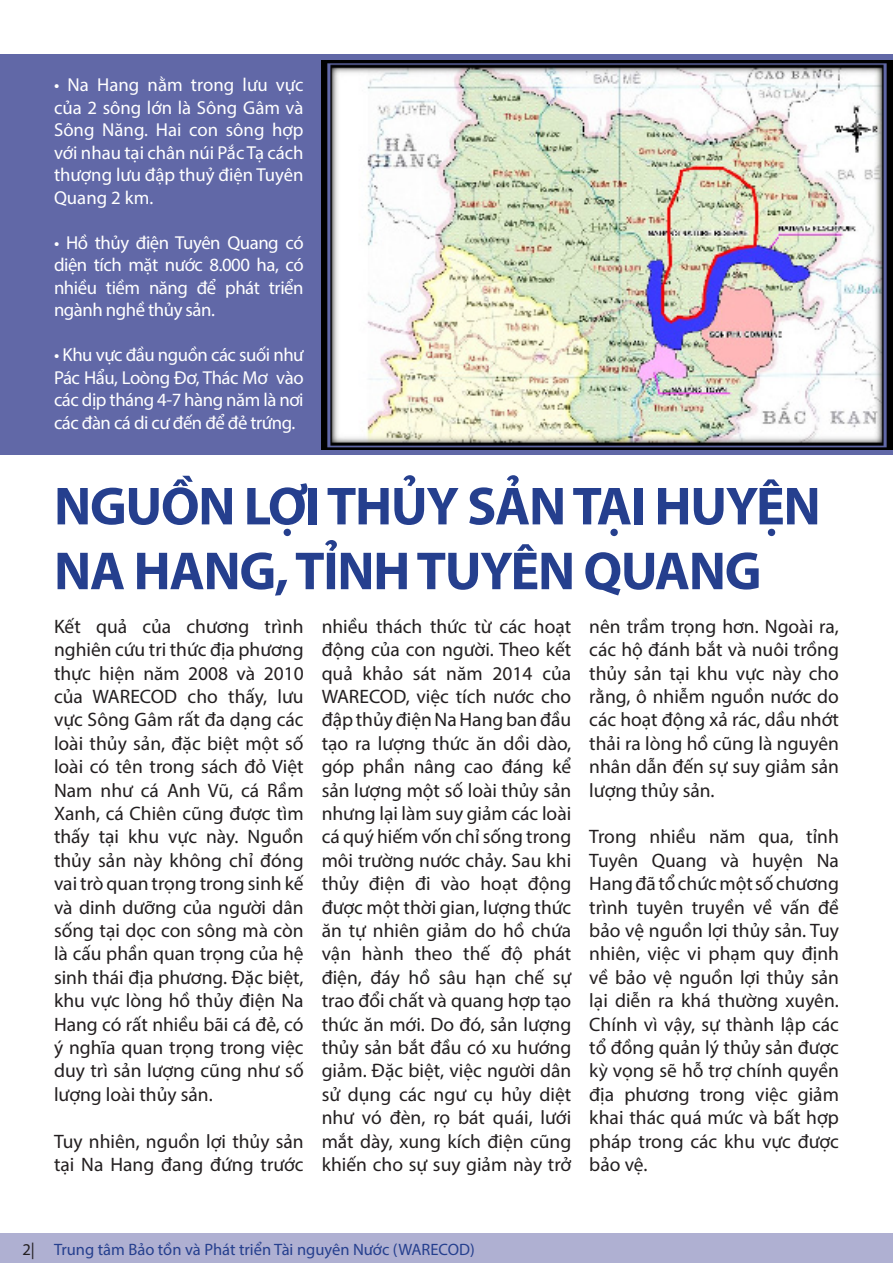
<style>
.page{position:relative;width:893px;height:1263px;background:#fff}
.page>*{position:absolute;margin:0;border:0;box-sizing:border-box;transform-origin:0 0}
.t1{font:700 54px/64.8px "Myriad Pro";letter-spacing:-.025em;color:#253f8e}
.t2{font:19.5px/23.4px "Myriad Pro";color:#231f20;text-align:justify}
.t3{font:18.75px/22.5px "Myriad Pro";letter-spacing:-.025em;color:#fff;text-align:justify}
.t4{font:16.5px "Myriad Pro";color:#253f8e}
.s1{color:#231f20}
</style>
<div class="page">
<div style="left:0;top:1233px;width:893px;height:30px;background:#afb0d2"></div>
<div style="left:0;top:54px;width:893px;height:401px;background:#6168a7"></div>
<img style="left:322px;top:60px;width:571px;height:390px">
<p class="t3" style="left:54px;top:73px;width:251px">• Na Hang nằm trong lưu vực của 2 sông lớn là Sông Gâm và Sông Năng. Hai con sông hợp với nhau tại chân núi Pắc Tạ cách thượng lưu đập thuỷ điện Tuyên Quang 2 km.</p>
<p class="t3" style="left:54px;top:231px;width:251px">• Hồ thủy điện Tuyên Quang có diện tích mặt nước 8.000 ha, có nhiều tiềm năng để phát triển ngành nghề thủy sản.</p>
<p class="t3" style="left:54px;top:343px;width:251px">• Khu vực đầu nguồn các suối như Pác Hẩu, Loòng Đơ, Thác Mơ vào các dịp tháng 4-7 hàng năm là nơi các đàn cá di cư đến để đẻ trứng.</p>
<p class="t1" style="left:54px;top:472px;width:768px">NGUỒN LỢI THỦY SẢN TẠI HUYỆN<br>NA HANG, TỈNH TUYÊN QUANG</p>
<p class="t2" style="left:589px;top:614px;width:251px">nên trầm trọng hơn. Ngoài ra, các hộ đánh bắt và nuôi trồng thủy sản tại khu vực này cho rằng, ô nhiễm nguồn nước do các hoạt động xả rác, dầu nhớt thải ra lòng hồ cũng là nguyên nhân dẫn đến sự suy giảm sản lượng thủy sản.</p>
<p class="t2" style="left:589px;top:825px;width:251px">Trong nhiều năm qua, tỉnh Tuyên Quang và huyện Na Hangđã tổchứcmộtsốchương trình tuyên truyền về vấn đề bảo vệ nguồn lợi thủy sản. Tuy nhiên, việc vi phạm quy định về bảo vệ nguồn lợi thủy sản lại diễn ra khá thường xuyên.<br>Chính vì vậy, sự thành lập các tổ đồng quản lý thủy sản được kỳ vọng sẽ hỗ trợ chính quyền địa phương trong việc giảm khai thác quá mức và bất hợp pháp trong các khu vực được bảo vệ.</p>
<p class="t2" style="left:54px;top:614px;width:251px">Kết quả của chương trình nghiên cứu tri thức địa phương thực hiện năm 2008 và 2010 của WARECOD cho thấy, lưu vực Sông Gâm rất đa dạng các loài thủy sản, đặc biệt một số loài có tên trong sách đỏ Việt Nam như cá Anh Vũ, cá Rầm Xanh, cá Chiên cũng được tìm thấy tại khu vực này. Nguồn thủy sản này không chỉ đóng vai trò quan trọng trong sinh kế và dinh dưỡng của người dân sống tại dọc con sông mà còn là cấu phần quan trọng của hệ sinh thái địa phương. Đặc biệt, khu vực lòng hồ thủy điện Na Hang có rất nhiều bãi cá đẻ, có ý nghĩa quan trọng trong việc duy trì sản lượng cũng như số lượng loài thủy sản.</p>
<p class="t2" style="left:54px;top:1129px;width:251px">Tuy nhiên, nguồn lợi thủy sản tại Na Hang đang đứng trước</p>
<p class="t2" style="left:322px;top:614px;width:251px">nhiều thách thức từ các hoạt động của con người. Theo kết quả khảo sát năm 2014 của WARECOD, việc tích nước cho đậpthủyđiệnNaHangbanđầu tạo ra lượng thức ăn dồi dào, góp phần nâng cao đáng kể sản lượng một số loài thủy sản nhưng lại làm suy giảm các loài cá quý hiếm vốn chỉ sống trong môi trường nước chảy. Sau khi thủy điện đi vào hoạt động được một thời gian, lượng thức ăn tự nhiên giảm do hồ chứa vận hành theo thế độ phát điện, đáy hồ sâu hạn chế sự trao đổi chất và quang hợp tạo thức ăn mới. Do đó, sản lượng thủy sản bắt đầu có xu hướng giảm. Đặc biệt, việc người dân sử dụng các ngư cụ hủy diệt như vó đèn, rọ bát quái, lưới mắt dày, xung kích điện cũng khiến cho sự suy giảm này trở</p>
<p class="t4" style="left:22px;top:1239px;width:454px"><span class="s1">2|</span> Trung tâm Bảo tồn và Phát triển Tài nguyên Nước (WARECOD)</p>
</div>
